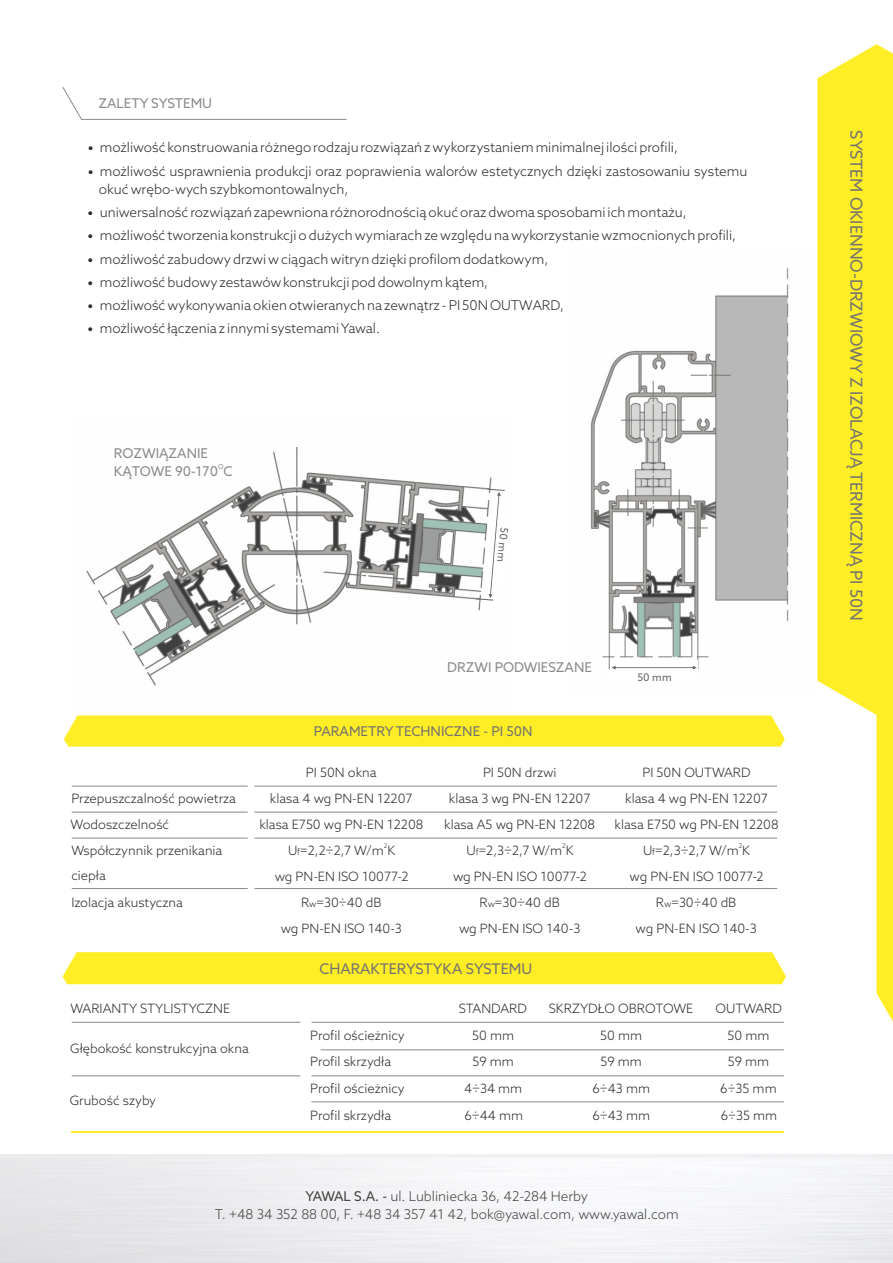
<style>
.page{position:relative;width:893px;height:1263px;background:#fff}
.page>*{position:absolute;margin:0;border:0;box-sizing:border-box;transform-origin:0 0}
.t1{font:16.5px "Azo Sans";color:#737370}
.t2{font:14.7px "Azo Sans";color:#737370}
.t3{font:300 13.5px/18px "Azo Sans";color:#2b2929}
.t4{font:300 13.5px/18px "Azo Sans";color:#424242;text-align:center}
.t5{font:13.5px "Azo Sans";color:#8a8a8a}
.t6{font:13.5px "Azo Sans";color:#737370}
.t7{font:300 12.9px/26px "Azo Sans";color:#2b2929;text-align:center}
.t8{font:10.5px "Azo Sans";color:#666}
.t9{font:6.75px "Azo Sans";color:#8a8a8a}
.t10{font:300 6.45px "Azo Sans";color:#2b2929}
.s1{font-family:"Trebuchet MS";font-weight:400}
.s2{font-size:9px}
.s3{font-size:13.5px}
.s4{font-weight:400}
</style>
<div class="page">
<svg style="left:0;top:1158px;width:893px;height:105px;fill:#f0f0f3"></svg>
<img style="left:86px;top:447px;width:406px;height:239px">
<img style="left:590px;top:268px;width:199px;height:402px">
<svg style="left:64px;top:715px;width:721px;height:32px;background:#feed2e"></svg>
<div style="left:71px;top:760px;width:687px;height:26px;border:1px solid #fff"></div>
<div style="left:71px;top:996px;width:687px;height:27px;border:1px solid #fff"></div>
<div style="left:71px;top:1075px;width:713px;height:27px;border:1px solid #fff"></div>
<div style="left:71px;top:786px;width:687px;height:26px;border:1px solid #fff"></div>
<div style="left:71px;top:1049px;width:687px;height:27px;border:1px solid #fff"></div>
<hr style="left:72px;top:786px;width:176px;height:1px;background:#8a8a8a">
<hr style="left:254px;top:786px;width:523px;height:1px;background:#8a8a8a">
<hr style="left:311px;top:1101px;width:473px;height:1px;background:#8a8a8a">
<hr style="left:321px;top:1049px;width:463px;height:1px;background:#8a8a8a">
<hr style="left:72px;top:838px;width:176px;height:1px;background:#8a8a8a">
<hr style="left:254px;top:838px;width:523px;height:1px;background:#8a8a8a">
<hr style="left:72px;top:812px;width:176px;height:1px;background:#8a8a8a">
<hr style="left:254px;top:812px;width:523px;height:1px;background:#8a8a8a">
<hr style="left:72px;top:888px;width:176px;height:1px;background:#8a8a8a">
<hr style="left:254px;top:888px;width:523px;height:1px;background:#8a8a8a">
<hr style="left:72px;top:1075px;width:229px;height:1px;background:#8a8a8a">
<hr style="left:72px;top:1022px;width:229px;height:1px;background:#8a8a8a">
<hr style="left:311px;top:1075px;width:473px;height:1px;background:#8a8a8a">
<hr style="left:311px;top:1022px;width:473px;height:1px;background:#8a8a8a">
<hr style="left:72px;top:1131px;width:712px;height:1px;background:#ffed26">
<svg style="left:62px;top:87px;width:285px;height:33px"></svg>
<svg style="left:817px;top:44px;width:76px;height:978px;fill:#ffed26"></svg>
<div style="left:611px;top:660px;width:87px;height:20px;background:#fff"></div>
<svg style="left:612px;top:666px;width:85px;height:4px"></svg>
<svg style="left:475px;top:488px;width:30px;height:121px"></svg>
<div style="left:63px;top:952px;width:723px;height:32px;background:#ffed26"></div>
<p class="t5" style="left:98px;top:97px;width:115px">ZALETY SYSTEMU</p>
<p class="t3" style="left:87px;top:140px;width:593px"><span class="s1">•</span> możliwość konstruowania różnego rodzaju rozwiązańz wykorzystaniem minimalnej ilości profili,</p>
<p class="t3" style="left:99px;top:163px;width:650px;text-indent:-12px"><span class="s1">•</span> możliwość usprawnienia produkcji oraz poprawienia walorów estetycznych dzięki zastosowaniu systemu okuć wrębo-wych szybkomontowalnych,</p>
<p class="t3" style="left:87px;top:204px;width:601px"><span class="s1">•</span> uniwersalność rozwiązańzapewniona różnorodnościąokućoraz dwoma sposobami ich montażu,</p>
<p class="t3" style="left:87px;top:227px;width:651px"><span class="s1">•</span> możliwość tworzenia konstrukcji o dużych wymiarach ze względu na wykorzystanie wzmocnionych profili,</p>
<p class="t3" style="left:87px;top:251px;width:463px"><span class="s1">•</span> możliwość zabudowy drzwi w ciągach witryn dzięki profilom dodatkowym,</p>
<p class="t3" style="left:87px;top:274px;width:403px"><span class="s1">•</span> możliwośćbudowy zestawów konstrukcji pod dowolnym kątem,</p>
<p class="t3" style="left:87px;top:297px;width:479px"><span class="s1">•</span> możliwość wykonywania okien otwieranych na zewnątrz - PI 50N OUTWARD,</p>
<p class="t3" style="left:87px;top:321px;width:295px"><span class="s1">•</span> możliwość łączenia z innymi systemami Yawal.</p>
<p class="t5" style="left:114px;top:448px;width:96px">ROZWIĄZANIE</p>
<p class="t9" style="left:218px;top:464px;width:7px">O</p>
<p class="t5" style="left:114px;top:466px;width:120px">KĄTOWE 90-170 C</p>
<p class="t8" style="left:509px;top:528px;width:36px;rotate:96deg">50 mm</p>
<p class="t5" style="left:447px;top:661px;width:146px">DRZWI PODWIESZANE</p>
<p class="t8" style="left:638px;top:673px;width:36px">50 mm</p>
<p class="t6" style="left:314px;top:725px;width:220px">PARAMETRYTECHNICZNE - PI 50N</p>
<p class="t7" style="left:306px;top:760px;width:72px">PI 50N okna</p>
<p class="t7" style="left:483px;top:760px;width:75px">PI 50N drzwi</p>
<p class="t7" style="left:642px;top:760px;width:110px">PI 50N OUTWARD</p>
<p class="t7" style="left:71px;top:786px;width:166px">Przepuszczalność powietrza</p>
<p class="t7" style="left:270px;top:786px;width:144px">klasa 4 wg PN-EN 12207</p>
<p class="t7" style="left:449px;top:786px;width:143px">klasa 3 wg PN-EN 12207</p>
<p class="t7" style="left:625px;top:786px;width:144px">klasa 4 wg PN-EN 12207</p>
<p class="t7" style="left:71px;top:812px;width:100px">Wodoszczelność</p>
<p class="t7" style="left:259px;top:812px;width:166px">klasa E750 wg PN-EN 12208</p>
<p class="t7" style="left:444px;top:812px;width:152px">klasa A5 wg PN-EN 12208</p>
<p class="t7" style="left:615px;top:812px;width:166px">klasa E750 wg PN-EN 12208</p>
<p class="t7" style="left:71px;top:838px;width:153px;text-align:left">Współczynnik przenikania ciepła</p>
<p class="t10" style="left:384px;top:843px;width:5px">2</p>
<p class="t7" style="left:275px;top:838px;width:136px">U<span class="s2">f</span>=2,2 2,7 W/m K<br>wg PN-EN ISO 10077-2</p>
<p class="t10" style="left:562px;top:843px;width:5px">2</p>
<p class="t3" style="left:326px;top:842px;width:9px">÷</p>
<p class="t7" style="left:453px;top:838px;width:136px">U<span class="s2">f</span>=2,3 2,7 W/m K<br>wg PN-EN ISO 10077-2</p>
<p class="t3" style="left:504px;top:842px;width:9px">÷</p>
<p class="t10" style="left:739px;top:843px;width:5px">2</p>
<p class="t7" style="left:630px;top:838px;width:136px">U<span class="s2">f</span>=2,3 2,7 W/m K<br>wg PN-EN ISO 10077-2</p>
<p class="t3" style="left:681px;top:842px;width:9px">÷</p>
<p class="t7" style="left:71px;top:890px;width:113px">Izolacja akustyczna</p>
<p class="t7" style="left:281px;top:890px;width:123px">R<span class="s2">w</span>=30 40 dB<br>wg PN-EN ISO 140-3</p>
<p class="t3" style="left:339px;top:894px;width:9px">÷</p>
<p class="t7" style="left:459px;top:890px;width:123px">R<span class="s2">w</span>=30 40 dB<br>wg PN-EN ISO 140-3</p>
<p class="t3" style="left:517px;top:894px;width:9px">÷</p>
<p class="t7" style="left:636px;top:890px;width:123px">R<span class="s2">w</span>=30 40 dB<br>wg PN-EN ISO 140-3</p>
<p class="t3" style="left:694px;top:894px;width:9px">÷</p>
<p class="t2" style="left:320px;top:962px;width:214px">CHARAKTERYSTYKA SYSTEMU</p>
<p class="t7" style="left:71px;top:996px;width:161px">WARIANTY STYLISTYCZNE</p>
<p class="t7" style="left:459px;top:996px;width:70px">STANDARD</p>
<p class="t7" style="left:549px;top:996px;width:146px">SKRZYDŁO OBROTOWE</p>
<p class="t7" style="left:716px;top:996px;width:68px">OUTWARD</p>
<p class="t7" style="left:70px;top:1036px;width:180px">Głębokość konstrukcyjna okna</p>
<p class="t7" style="left:310px;top:1024px;width:96px">Profil ościeżnicy</p>
<p class="t7" style="left:472px;top:1024px;width:43px">50 mm</p>
<p class="t7" style="left:600px;top:1024px;width:43px">50 mm</p>
<p class="t7" style="left:310px;top:1050px;width:82px">Profil skrzydła</p>
<p class="t7" style="left:472px;top:1050px;width:43px">59 mm</p>
<p class="t7" style="left:600px;top:1050px;width:43px">59 mm</p>
<p class="t7" style="left:727px;top:1024px;width:43px">50 mm</p>
<p class="t7" style="left:728px;top:1050px;width:43px">59 mm</p>
<p class="t7" style="left:70px;top:1089px;width:88px">Grubość szyby</p>
<p class="t7" style="left:310px;top:1077px;width:96px">Profil ościeżnicy</p>
<p class="t7" style="left:464px;top:1076px;width:60px">4<span class="s3">÷</span>34 mm</p>
<p class="t7" style="left:592px;top:1077px;width:59px">6<span class="s3">÷</span>43 mm</p>
<p class="t7" style="left:310px;top:1103px;width:82px">Profil skrzydła</p>
<p class="t7" style="left:464px;top:1103px;width:60px">6<span class="s3">÷</span>44 mm</p>
<p class="t7" style="left:592px;top:1103px;width:59px">6<span class="s3">÷</span>43 mm</p>
<p class="t7" style="left:720px;top:1077px;width:58px">6<span class="s3">÷</span>35 mm</p>
<p class="t7" style="left:721px;top:1103px;width:58px">6<span class="s3">÷</span>35 mm</p>
<p class="t4" style="left:215px;top:1188px;width:465px"><span class="s4">YAWAL S.A. -</span> ul. Lubliniecka 36, 42-284 Herby<br>T. +48 34 352 88 00, F. +48 34 357 41 42, bok@yawal.com, www.yawal.com</p>
<p class="t1" style="left:863px;top:130px;width:492px;rotate:90deg">SYSTEM OKIENNO-DRZWIOWY Z IZOLACJĄ TERMICZNĄ PI 50N</p>
</div>
